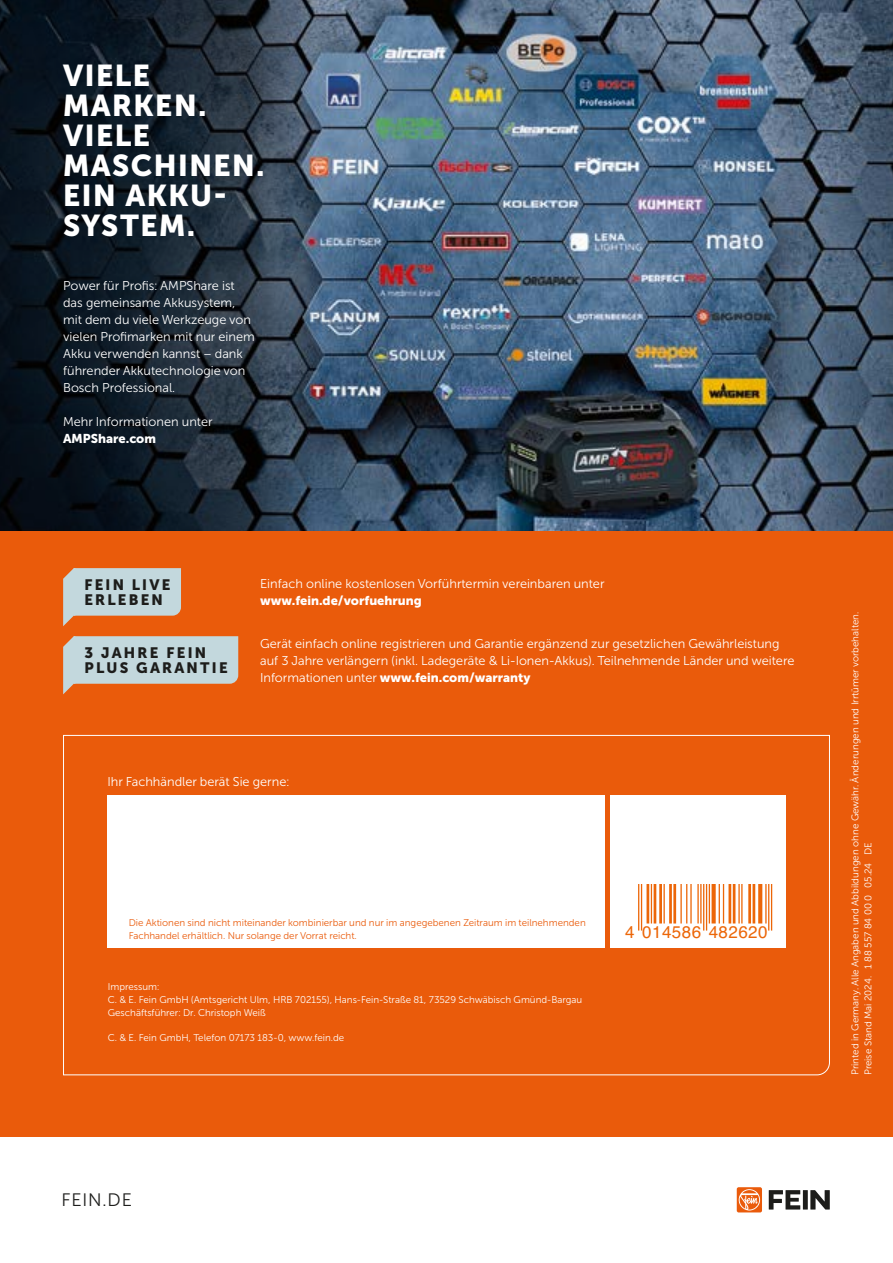
<style>
.page{position:relative;width:893px;height:1263px;background:#fff}
.page>*{position:absolute;margin:0;border:0;box-sizing:border-box;transform-origin:0 0}
.t1{font:700 30px/30px "FEIN Corporate";letter-spacing:.05em;color:#fff}
.t2{font:300 18px "FEIN Corporate";letter-spacing:.05em;color:#1d1d1b}
.t3{font:16.95px "Helvetica";letter-spacing:.025em;color:#ec6608}
.t4{font:700 15px/15px "FEIN Corporate";letter-spacing:.15em;color:#1d1d1b}
.t5{font:300 12.75px/17px "FEIN Corporate";color:#fff}
.t6{font:700 12.75px "FEIN Corporate";color:#fff}
.t7{font:300 9.75px/12.8px "FEIN Corporate";color:#fff}
.t8{font:300 9.75px/12.8px "FEIN Corporate";color:#ea5b0b}
.s1{font-weight:700}
</style>
<div class="page">
<div style="left:0;top:0;width:893px;height:1137px;background:#ea5b0b"></div>
<div style="left:737px;top:1187px;width:25px;height:25px;background:#ea5b0b;border-radius:2px"></div>
<svg style="left:739px;top:1189px;width:21px;height:21px"></svg>
<svg style="left:769px;top:1190px;width:31px;height:19px"></svg>
<div style="left:803px;top:1190px;width:5px;height:19px;background:#1d1d1b"></div>
<svg style="left:810px;top:1190px;width:20px;height:19px"></svg>
<svg style="left:63px;top:735px;width:767px;height:340px"></svg>
<div style="left:108px;top:794px;width:497px;height:153px;background:#fff"></div>
<div style="left:610px;top:794px;width:175px;height:153px;background:#fff"></div>
<hr style="left:641px;top:885px;width:1px;height:45px;background:#ec6608">
<hr style="left:638px;top:885px;width:1px;height:45px;background:#ec6608">
<hr style="left:646px;top:885px;width:3px;height:38px;background:#ec6608">
<hr style="left:651px;top:885px;width:1px;height:38px;background:#ec6608">
<hr style="left:659px;top:885px;width:3px;height:38px;background:#ec6608">
<hr style="left:654px;top:885px;width:2px;height:38px;background:#ec6608">
<hr style="left:663px;top:885px;width:2px;height:38px;background:#ec6608">
<hr style="left:673px;top:885px;width:3px;height:38px;background:#ec6608">
<hr style="left:669px;top:885px;width:3px;height:38px;background:#ec6608">
<hr style="left:709px;top:885px;width:1px;height:38px;background:#ec6608">
<hr style="left:706px;top:885px;width:1px;height:45px;background:#ec6608">
<hr style="left:703px;top:885px;width:1px;height:45px;background:#ec6608">
<hr style="left:700px;top:885px;width:2px;height:38px;background:#ec6608">
<hr style="left:697px;top:885px;width:2px;height:38px;background:#ec6608">
<hr style="left:690px;top:885px;width:2px;height:38px;background:#ec6608">
<hr style="left:686px;top:885px;width:1px;height:38px;background:#ec6608">
<hr style="left:680px;top:885px;width:2px;height:38px;background:#ec6608">
<svg style="left:712px;top:885px;width:4px;height:38px"></svg>
<hr style="left:723px;top:885px;width:1px;height:38px;background:#ec6608">
<hr style="left:719px;top:885px;width:1px;height:38px;background:#ec6608">
<hr style="left:733px;top:885px;width:2px;height:38px;background:#ec6608">
<hr style="left:728px;top:885px;width:3px;height:38px;background:#ec6608">
<hr style="left:741px;top:885px;width:1px;height:38px;background:#ec6608">
<hr style="left:738px;top:885px;width:2px;height:38px;background:#ec6608">
<hr style="left:753px;top:885px;width:2px;height:38px;background:#ec6608">
<hr style="left:748px;top:885px;width:3px;height:38px;background:#ec6608">
<svg style="left:758px;top:885px;width:4px;height:38px"></svg>
<hr style="left:771px;top:885px;width:1px;height:45px;background:#ec6608">
<hr style="left:768px;top:885px;width:1px;height:45px;background:#ec6608">
<hr style="left:765px;top:885px;width:2px;height:38px;background:#ec6608">
<img style="left:315px;top:0;width:578px;height:531px">
<svg style="left:63px;top:636px;width:175px;height:58px"></svg>
<svg style="left:63px;top:568px;width:118px;height:58px"></svg>
<svg style="left:0;top:0;width:315px;height:531px;background:#1a2531"></svg>
<h1 class="t1" style="left:63px;top:60px;width:203px">VIELE<br>MARKEN.<br>VIELE<br>MASCHINEN.<br>EIN AKKU-<br>SYSTEM.</h1>
<p class="t5" style="left:63px;top:277px;width:193px">Power für Profis: AMPShare ist das gemeinsame Akkusystem, mit dem du viele Werkzeuge von vielen Profimarken mit nur einem<br>Akku verwenden kannst – dank führender Akkutechnologie von<br>Bosch Professional.</p>
<p class="t5" style="left:63px;top:413px;width:151px">Mehr Informationen unter</p>
<p class="t6" style="left:63px;top:431px;width:94px">AMPShare.com</p>
<p class="t4" style="left:84px;top:577px;width:87px">FEIN LIVE<br>ERLEBEN</p>
<p class="t5" style="left:260px;top:575px;width:346px">Einfach online kostenlosen Vorführtermin vereinbaren unter</p>
<p class="t6" style="left:260px;top:593px;width:163px">www.fein.de/vorfuehrung</p>
<p class="t4" style="left:84px;top:645px;width:145px">3 JAHRE FEIN<br>PLUS GARANTIE</p>
<p class="t5" style="left:260px;top:635px;width:536px">Gerät einfach online registrieren und Garantie ergänzend zur gesetzlichen Gewährleistung auf 3 Jahre verlängern (inkl. Ladegeräte &amp; Li-Ionen-Akkus). Teilnehmende Länder und weitere<br>Informationen unter <span class="s1">www.fein.com/warranty</span></p>
<p class="t5" style="left:108px;top:773px;width:183px">Ihr Fachhändler berät Sie gerne:</p>
<p class="t8" style="left:129px;top:917px;width:458px">Die Aktionen sind nicht miteinander kombinierbar und nur im angegebenen Zeitraum im teilnehmenden<br>Fachhandel erhältlich. Nur solange der Vorrat reicht.</p>
<p class="t7" style="left:108px;top:980px;width:476px">Impressum:<br>C. &amp; E. Fein GmbH (Amtsgericht Ulm, HRB 702155), Hans-Fein-Straße 81, 73529 Schwäbisch Gmünd-Bargau<br>Geschäftsführer: Dr. Christoph Weiß</p>
<p class="t7" style="left:108px;top:1031px;width:238px">C. &amp; E. Fein GmbH, Telefon 07173 183-0, www.fein.de</p>
<h3 class="t3" style="left:625px;top:919px;width:144px">4 014586 482620</h3>
<h2 class="t2" style="left:61px;top:1190px;width:72px">FEIN.DE</h2>
<p class="t7" style="left:849px;top:1075px;width:465px;rotate:-90deg">Printed in Germany. Alle Angaben und Abbildungen ohne Gewähr. Änderungen und Irrtümer vorbehalten.<br>Preise Stand Mai 2024. 1 88 557 84 00 0 05.24 DE</p>
</div>
